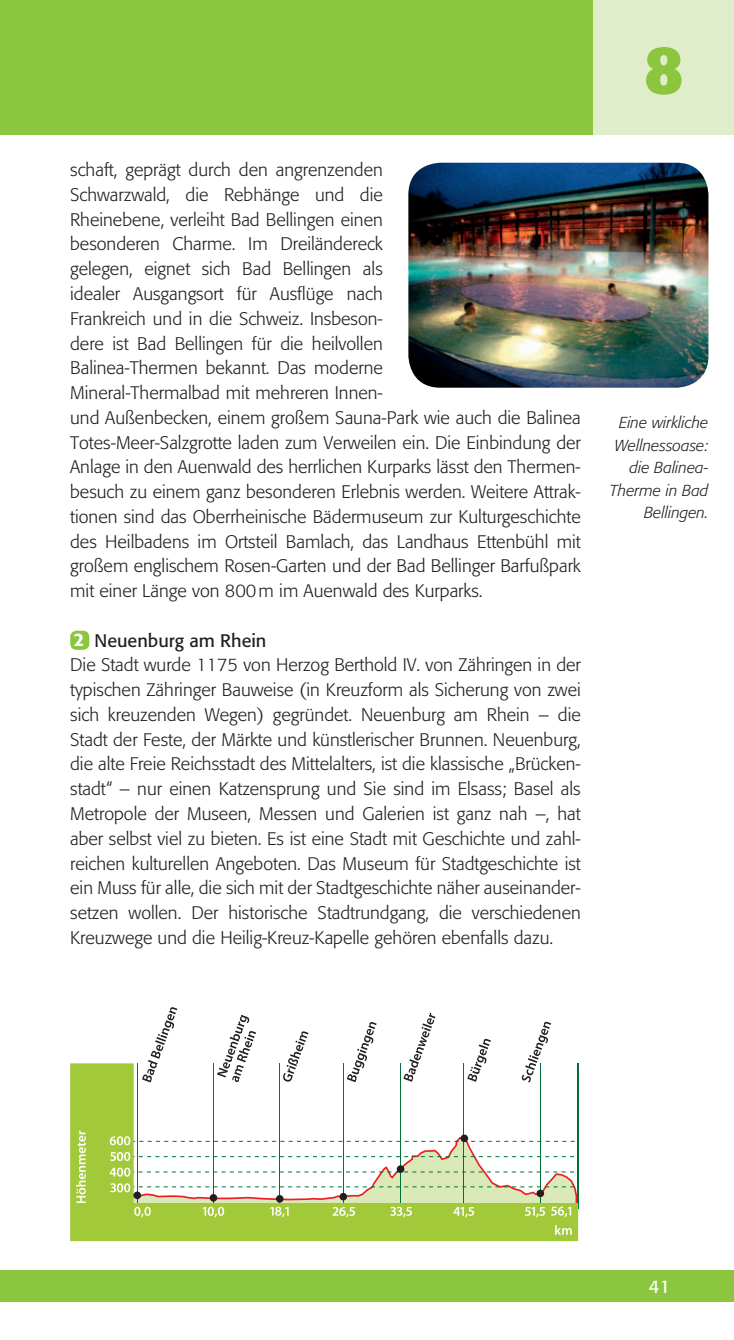
<style>
.page{position:relative;width:734px;height:1340px;background:#fff}
.page>*{position:absolute;margin:0;border:0;box-sizing:border-box;transform-origin:0 0}
.t1{font:700 67.5px "Formata";color:#8bc63e}
.t2{font:300 18px/24.8px "Formata";color:#231f20}
.t3{font:18px "Formata";color:#fff}
.t4{font:italic 300 15.75px/22.5px "Formata";color:#231f20;text-align:right}
.s1{font-weight:500;color:#fff}
.s2{font-weight:400}
</style>
<div class="page">
<div style="left:0;top:0;width:733px;height:134px;background:#8bc63e"></div>
<div style="left:593px;top:0;width:140px;height:134px;background:#dfedcb"></div>
<div style="left:0;top:1269px;width:733px;height:32px;background:#8bc63e"></div>
<svg style="left:148px;top:1007px;width:29px;height:56px"></svg>
<hr style="left:213px;top:1062px;width:1px;height:143px;background:#007236">
<svg style="left:224px;top:1014px;width:32px;height:49px"></svg>
<svg style="left:70px;top:1063px;width:508px;height:178px"></svg>
<svg style="left:76px;top:1130px;width:10px;height:72px"></svg>
<svg style="left:555px;top:1225px;width:16px;height:9px"></svg>
<svg style="left:282px;top:1031px;width:26px;height:50px"></svg>
<svg style="left:347px;top:1022px;width:29px;height:60px"></svg>
<svg style="left:403px;top:1012px;width:32px;height:69px"></svg>
<svg style="left:467px;top:1038px;width:24px;height:43px"></svg>
<svg style="left:521px;top:1021px;width:30px;height:61px"></svg>
<svg style="left:110px;top:1136px;width:468px;height:81px"></svg>
<svg style="left:124px;top:1183px;width:6px;height:9px"></svg>
<div style="left:70px;top:630px;width:19px;height:20px;background:#8bc63e;border-radius:6px"></div>
<img style="left:408px;top:163px;width:300px;height:225px;border-radius:32px">
<p class="t2" style="left:70px;top:159px;width:512px">schaft, geprägt durch den angrenzenden<br>Schwarzwald, die Rebhänge und die<br>Rheinebene, verleiht Bad Bellingen einen<br>besonderen Charme. Im Dreiländereck<br>gelegen, eignet sich Bad Bellingen als<br>idealer Ausgangsort für Ausflüge nach<br>Frankreich und in die Schweiz. Insbeson-<br>dere ist Bad Bellingen für die heilvollen<br>Balinea-Thermen bekannt. Das moderne<br>Mineral-Thermalbad mit mehreren Innen-<br>und Außenbecken, einem großem Sauna-Park wie auch die Balinea Totes-Meer-Salzgrotte laden zum Verweilen ein. Die Einbindung der Anlage in den Auenwald des herrlichen Kurparks lässt den Thermen&shy;besuch zu einem ganz besonderen Erlebnis werden. Weitere Attrak&shy;tionen sind das Oberrheinische Bädermuseum zur Kulturgeschichte des Heilbadens im Ortsteil Bamlach, das Landhaus Ettenbühl mit großem englischem Rosen-Garten und der Bad Bellinger Barfußpark mit einer Länge von 800 m im Auenwald des Kurparks.</p>
<p class="t2" style="left:70px;top:629px;width:512px"><span class="s1">2</span> <span class="s2">Neuenburg am Rhein<br></span>Die Stadt wurde 1175 von Herzog Berthold IV. von Zähringen in der typischen Zähringer Bauweise (in Kreuzform als Sicherung von zwei sich kreuzenden Wegen) gegründet. Neuenburg am Rhein – die Stadt der Feste, der Märkte und künstlerischer Brunnen. Neuenburg, die alte Freie Reichsstadt des Mittelalters, ist die klassische „Brücken&shy;stadt“ – nur einen Katzensprung und Sie sind im Elsass; Basel als Metropole der Museen, Messen und Galerien ist ganz nah –, hat aber selbst viel zu bieten. Es ist eine Stadt mit Geschichte und zahl&shy;reichen kulturellen Angeboten. Das Museum für Stadtgeschichte ist ein Muss für alle, die sich mit der Stadtgeschichte näher auseinander&shy;setzen wollen. Der historische Stadtrundgang, die verschiedenen Kreuzwege und die Heilig-Kreuz-Kapelle gehören ebenfalls dazu.</p>
<h1 class="t1" style="left:644px;top:40px;width:41px">8</h1>
<p class="t4" style="left:609px;top:412px;width:100px">Eine wirkliche<br>Wellnessoase: die Balinea-<br>Therme in Bad<br>Bellingen.</p>
<p class="t3" style="left:649px;top:1278px;width:23px">41</p>
</div>
